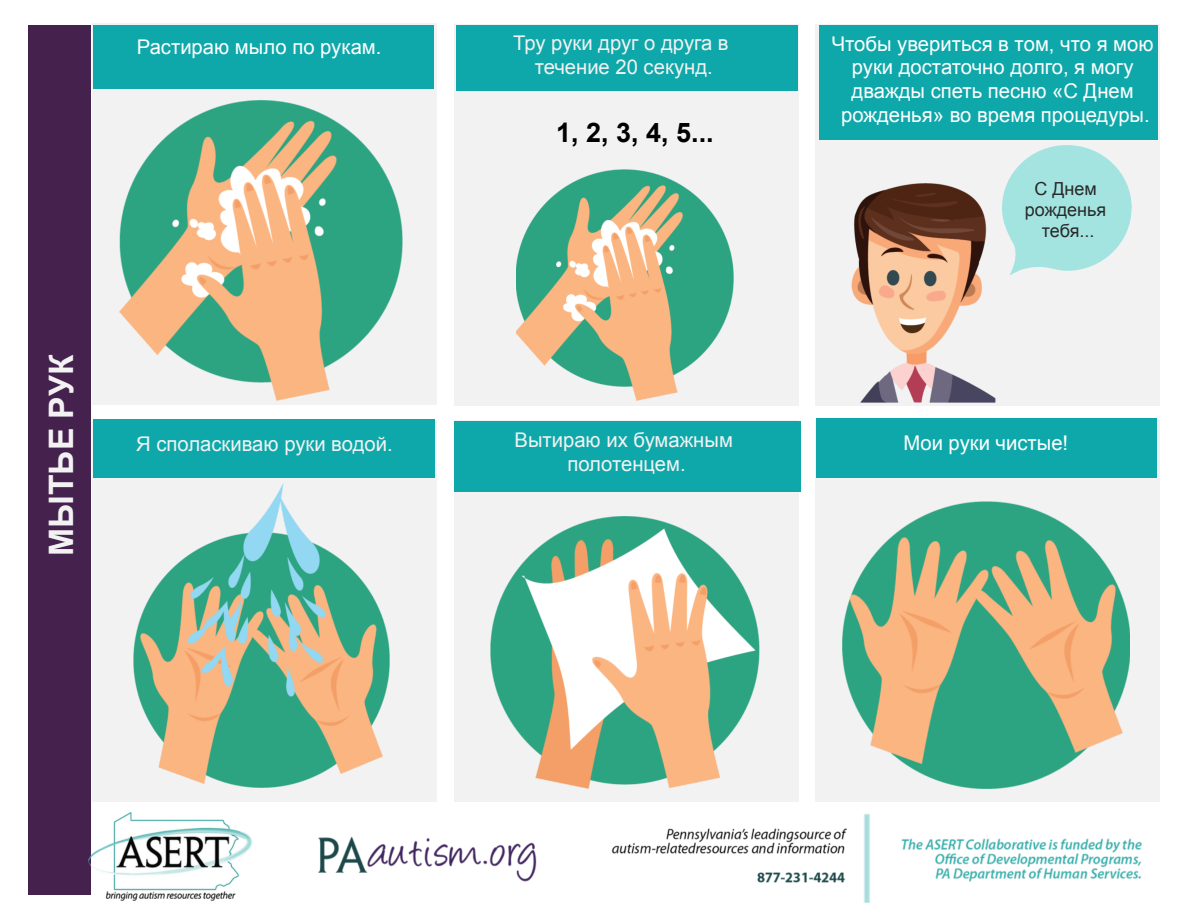
<style>
.page{position:relative;width:1188px;height:918px;background:#fff}
.page>*{position:absolute;margin:0;border:0;box-sizing:border-box;transform-origin:0 0}
.t1{font:700 33.75px "Arial";color:#f2f2f2}
.t2{font:700 27px "Arial";color:#000}
.t3{font:20.25px/23.7px "Arial";color:#fff;text-align:center}
.t4{font:20.25px/23.7px "Arial";color:#f2f2f2;text-align:center}
.t5{font:18px/21.3px "Arial";color:#292929;text-align:center}
</style>
<div class="page">
<div style="left:816px;top:421px;width:344px;height:381px;background:#f2f2f2"></div>
<div style="left:92px;top:421px;width:344px;height:381px;background:#f2f2f2"></div>
<div style="left:454px;top:421px;width:345px;height:381px;background:#f2f2f2"></div>
<div style="left:816px;top:25px;width:344px;height:381px;background:#f2f2f2"></div>
<div style="left:819px;top:25px;width:339px;height:114px;background:#0fa8aa"></div>
<div style="left:454px;top:25px;width:345px;height:381px;background:#f2f2f2"></div>
<div style="left:456px;top:26px;width:342px;height:65px;background:#0fa8aa"></div>
<div style="left:28px;top:25px;width:63px;height:869px;background:#45214d"></div>
<div style="left:92px;top:24px;width:344px;height:381px;background:#f2f2f2"></div>
<div style="left:93px;top:420px;width:342px;height:58px;background:#0fa8aa"></div>
<div style="left:93px;top:26px;width:341px;height:63px;background:#0fa8aa"></div>
<div style="left:455px;top:421px;width:346px;height:71px;background:#0fa8aa"></div>
<div style="left:816px;top:418px;width:341px;height:60px;background:#0fa8aa"></div>
<img style="left:89px;top:812px;width:1052px;height:90px">
<img style="left:120px;top:100px;width:282px;height:300px">
<img style="left:134px;top:484px;width:255px;height:303px">
<img style="left:490px;top:516px;width:269px;height:273px">
<img style="left:843px;top:502px;width:287px;height:287px">
<svg style="left:1002px;top:145px;width:130px;height:130px"></svg>
<img style="left:851px;top:183px;width:145px;height:220px">
<img style="left:516px;top:170px;width:217px;height:230px">
<h1 class="t1" style="left:43px;top:556px;width:203px;rotate:-90deg">МЫТЬЕ РУК</h1>
<p class="t3" style="left:137px;top:35px;width:246px">Растираю мыло по рукам.</p>
<p class="t4" style="left:513px;top:31px;width:217px">Тру руки друг о друга в течение 20 секунд.</p>
<p class="t3" style="left:832px;top:32px;width:323px">Чтобы увериться в том, что я мою руки достаточно долго, я могу дважды спеть песню «С Днем рожденья» во время процедуры.</p>
<h2 class="t2" style="left:556px;top:117px;width:159px">1, 2, 3, 4, 5...</h2>
<p class="t4" style="left:136px;top:432px;width:258px">Я споласкиваю руки водой.</p>
<p class="t4" style="left:515px;top:428px;width:220px">Вытираю их бумажным полотенцем.</p>
<p class="t5" style="left:1025px;top:178px;width:83px">С Днем рожденья тебя...</p>
<p class="t3" style="left:903px;top:431px;width:166px">Мои руки чистые!</p>
</div>
